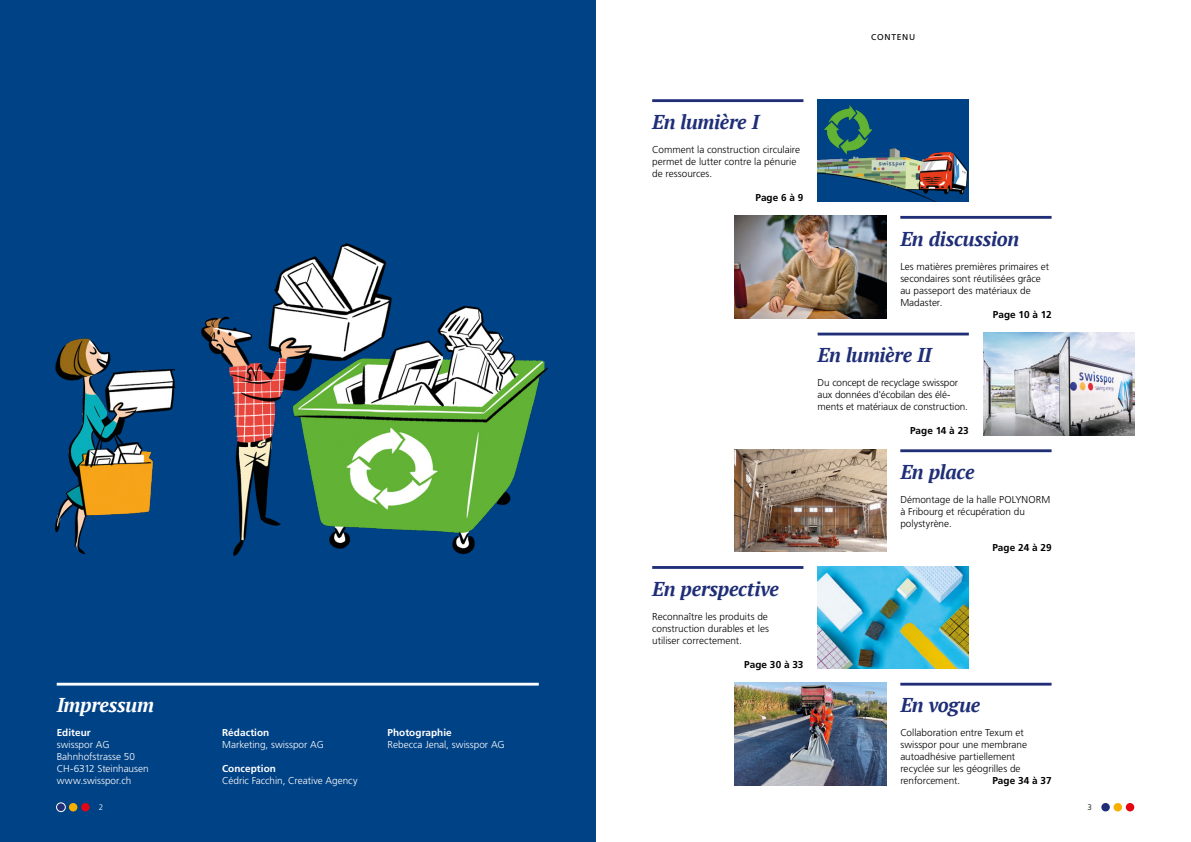
<style>
.page{position:relative;width:1191px;height:842px;background:#fff}
.page>*{position:absolute;margin:0;border:0;box-sizing:border-box;transform-origin:0 0}
.t1{font:italic 700 20px "PT Serif";letter-spacing:-.015em;color:#1f2e77}
.t2{font:italic 700 20px "PT Serif";letter-spacing:-.015em;color:#fff}
.t3{font:300 10px/12px "Frutiger LT Std";color:#000}
.t4{font:300 10px/12px "Frutiger LT Std";color:#fff}
.t5{font:700 10px "Frutiger LT Std";letter-spacing:.005em;color:#000}
.t6{font:700 10px "Frutiger LT Std";letter-spacing:.005em;color:#fff}
.t7{font:8.5px "Frutiger LT Std";letter-spacing:.09em;color:#000}
.t8{font:300 8px "Frutiger LT Std";color:#000}
.t9{font:300 8px "Frutiger LT Std";color:#fff}
</style>
<div class="page">
<div style="left:1101px;top:803px;width:8px;height:8px;background:#1f2e77;border-radius:50%"></div>
<div style="left:1113px;top:803px;width:9px;height:8px;background:#f9af00;border-radius:50%"></div>
<div style="left:1125px;top:803px;width:9px;height:8px;background:#e30613;border-radius:50%"></div>
<div style="left:0;top:0;width:595px;height:842px;background:#004286"></div>
<div style="left:56px;top:803px;width:9px;height:9px;background:#1f2e77;border:1px solid #fff;border-radius:50%"></div>
<div style="left:69px;top:803px;width:8px;height:8px;background:#f9af00;border-radius:50%"></div>
<div style="left:81px;top:803px;width:9px;height:8px;background:#e30613;border-radius:50%"></div>
<img style="left:55px;top:243px;width:493px;height:313px">
<hr style="left:57px;top:683px;width:482px;height:3px;background:#fff">
<hr style="left:652px;top:99px;width:151px;height:3px;background:#1f2e77">
<img style="left:817px;top:99px;width:152px;height:103px">
<hr style="left:900px;top:216px;width:151px;height:3px;background:#1f2e77">
<img style="left:735px;top:216px;width:151px;height:102px">
<hr style="left:817px;top:333px;width:152px;height:2px;background:#1f2e77">
<img style="left:983px;top:333px;width:151px;height:102px">
<hr style="left:652px;top:566px;width:151px;height:3px;background:#1f2e77">
<img style="left:817px;top:566px;width:152px;height:103px">
<hr style="left:900px;top:683px;width:151px;height:3px;background:#1f2e77">
<img style="left:735px;top:683px;width:151px;height:102px">
<hr style="left:900px;top:449px;width:151px;height:3px;background:#1f2e77">
<img style="left:735px;top:449px;width:151px;height:103px">
<h1 class="t2" style="left:57px;top:692px;width:99px">Impressum</h1>
<p class="t6" style="left:57px;top:727px;width:36px">Editeur</p>
<p class="t4" style="left:57px;top:739px;width:93px">swisspor AG<br>Bahnhofstrasse 50<br>CH-6312 Steinhausen www.swisspor.ch</p>
<p class="t9" style="left:99px;top:803px;width:6px">2</p>
<p class="t6" style="left:222px;top:727px;width:49px">Rédaction</p>
<p class="t4" style="left:222px;top:739px;width:103px">Marketing, swisspor AG</p>
<p class="t6" style="left:222px;top:763px;width:55px">Conception</p>
<p class="t4" style="left:222px;top:775px;width:137px">Cédric Facchin, Creative Agency</p>
<p class="t6" style="left:387px;top:727px;width:66px">Photographie</p>
<p class="t4" style="left:387px;top:739px;width:119px">Rebecca Jenal, swisspor AG</p>
<p class="t7" style="left:871px;top:32px;width:46px">CONTENU</p>
<h1 class="t1" style="left:652px;top:109px;width:108px">En lumière I</h1>
<p class="t3" style="left:652px;top:143px;width:149px">Comment la construction circulaire permet de lutter contre la pénurie de ressources.</p>
<p class="t5" style="left:755px;top:191px;width:49px">Page 6 à 9</p>
<h1 class="t1" style="left:652px;top:575px;width:128px">En perspective</h1>
<p class="t3" style="left:652px;top:610px;width:118px;text-align:justify">Reconnaître les produits de construction durables et les utiliser correctement.</p>
<p class="t5" style="left:744px;top:658px;width:61px">Page 30 à 33</p>
<h1 class="t1" style="left:900px;top:225px;width:120px">En discussion</h1>
<p class="t3" style="left:900px;top:260px;width:150px">Les matières premières primaires et secondaires sont réutilisées grâce au passeport des matériaux de<br>Madaster.</p>
<p class="t5" style="left:993px;top:308px;width:60px">Page 10 à 12</p>
<h1 class="t1" style="left:817px;top:342px;width:116px">En lumière II</h1>
<p class="t3" style="left:817px;top:377px;width:152px">Du concept de recyclage swisspor aux données d'écobilan des élé&shy;ments et matériaux de construction.</p>
<p class="t5" style="left:910px;top:425px;width:60px">Page 14 à 23</p>
<h1 class="t1" style="left:900px;top:459px;width:76px">En place</h1>
<p class="t3" style="left:900px;top:494px;width:151px">Démontage de la halle POLYNORM à Fribourg et récupération du polystyrène.</p>
<p class="t5" style="left:992px;top:542px;width:61px">Page 24 à 29</p>
<h1 class="t1" style="left:900px;top:692px;width:81px">En vogue</h1>
<p class="t3" style="left:900px;top:727px;width:128px">Collaboration entre Texum et swisspor pour une membrane autoadhésive partiellement recyclée sur les géogrilles de renforcement.</p>
<p class="t5" style="left:992px;top:775px;width:61px">Page 34 à 37</p>
<p class="t8" style="left:1087px;top:803px;width:6px">3</p>
</div>
